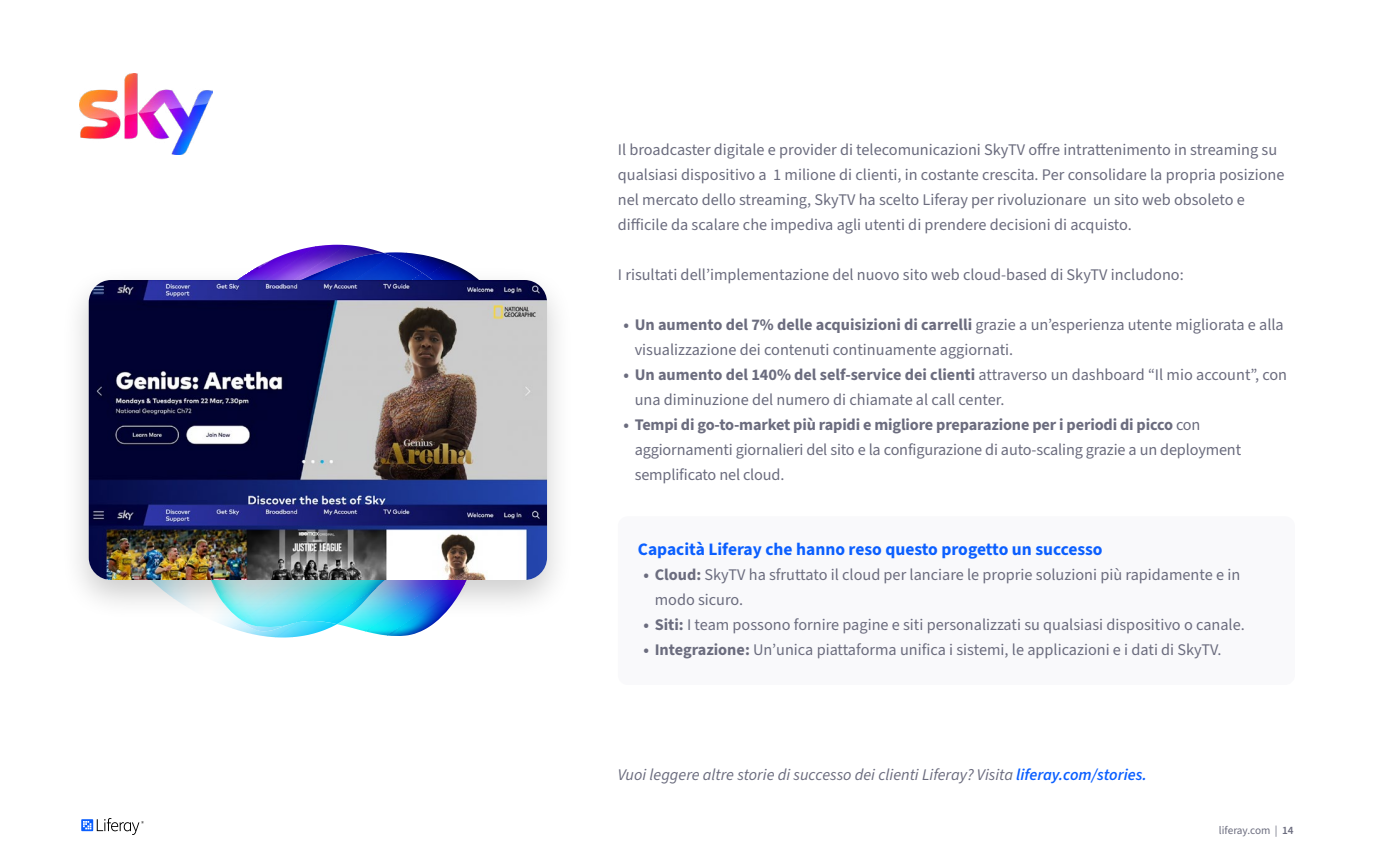
<style>
.page{position:relative;width:1375px;height:860px;background:#fff}
.page>*{position:absolute;margin:0;border:0;box-sizing:border-box;transform-origin:0 0}
.t1{font:700 17.5px "Source Sans 3";color:#0b5fff}
.t2{font:16.25px/25px "Source Sans 3";color:#6b6c7e}
.t3{font:italic 16.25px "Source Sans 3";color:#6b6c7e}
.t4{font:11.25px "Source Sans 3";color:#6b6c7e}
.s1{font-weight:700}
.s2{font-weight:600;color:#0b5fff}
.s3{font-weight:600}
</style>
<div class="page">
<svg style="left:81px;top:818px;width:63px;height:17px"></svg>
<img style="left:347px;top:245px;width:37px;height:8px">
<img style="left:317px;top:245px;width:30px;height:2px">
<img style="left:288px;top:247px;width:64px;height:6px">
<img style="left:299px;top:246px;width:18px;height:4px">
<img style="left:365px;top:627px;width:22px;height:9px">
<img style="left:387px;top:627px;width:42px;height:9px">
<img style="left:429px;top:256px;width:19px;height:8px">
<img style="left:407px;top:253px;width:22px;height:11px">
<img style="left:384px;top:252px;width:23px;height:4px">
<img style="left:299px;top:627px;width:33px;height:10px">
<img style="left:252px;top:627px;width:47px;height:10px">
<img style="left:275px;top:629px;width:18px;height:9px">
<img style="left:235px;top:629px;width:23px;height:5px">
<img style="left:225px;top:620px;width:15px;height:9px">
<img style="left:254px;top:627px;width:35px;height:5px">
<img style="left:240px;top:620px;width:19px;height:9px">
<img style="left:280px;top:253px;width:111px;height:11px">
<img style="left:263px;top:256px;width:99px;height:8px">
<img style="left:249px;top:620px;width:189px;height:7px">
<img style="left:294px;top:620px;width:114px;height:3px">
<img style="left:324px;top:620px;width:54px;height:4px">
<img style="left:241px;top:620px;width:17px;height:6px">
<div style="left:618px;top:516px;width:677px;height:169px;background:#f9f9fb;border-radius:10px"></div>
<img style="left:80px;top:74px;width:132px;height:81px">
<div style="left:60px;top:264px;width:515px;height:356px;background:#000;opacity:.2"></div>
<img style="left:89px;top:280px;width:458px;height:300px">
<p class="t2" style="left:618px;top:138px;width:668px">Il broadcaster digitale e provider di telecomunicazioni SkyTV offre intrattenimento in streaming su qualsiasi dispositivo a 1 milione di clienti, in costante crescita. Per consolidare la propria posizione nel mercato dello streaming, SkyTV ha scelto Liferay per rivoluzionare un sito web obsoleto e difficile da scalare che impediva agli utenti di prendere decisioni di acquisto.</p>
<p class="t2" style="left:618px;top:263px;width:567px">I risultati dell’implementazione del nuovo sito web cloud-based di SkyTV includono:</p>
<p class="t2" style="left:635px;top:313px;width:651px;text-indent:-11px"><span class="s1">• Un aumento del 7% delle acquisizioni di carrelli</span> grazie a un’esperienza utente migliorata e alla visualizzazione dei contenuti continuamente aggiornati.</p>
<p class="t2" style="left:635px;top:363px;width:654px;text-indent:-11px"><span class="s1">• Un aumento del 140% del self-service dei clienti</span> attraverso un dashboard “Il mio account”, con una diminuzione del numero di chiamate al call center.</p>
<p class="t2" style="left:635px;top:413px;width:608px;text-indent:-11px"><span class="s1">• Tempi di go-to-market più rapidi e migliore preparazione per i periodi di picco</span> con aggiornamenti giornalieri del sito e la configurazione di auto-scaling grazie a un deployment semplificato nel cloud.</p>
<p class="t1" style="left:638px;top:538px;width:466px">Capacità Liferay che hanno reso questo progetto un successo</p>
<p class="t2" style="left:655px;top:563px;width:587px;text-indent:-11px"><span class="s1">• Cloud:</span> SkyTV ha sfruttato il cloud per lanciare le proprie soluzioni più rapidamente e in modo sicuro.</p>
<p class="t2" style="left:643px;top:613px;width:603px"><span class="s1">• Siti:</span> I team possono fornire pagine e siti personalizzati su qualsiasi dispositivo o canale.</p>
<p class="t2" style="left:643px;top:638px;width:580px"><span class="s1">• Integrazione:</span> Un’unica piattaforma unifica i sistemi, le applicazioni e i dati di SkyTV.</p>
<p class="t3" style="left:618px;top:764px;width:530px">Vuoi leggere altre storie di successo dei clienti Liferay? Visita <span class="s2">liferay.com/stories.</span></p>
<p class="t4" style="left:1219px;top:823px;width:76px">liferay.com | <span class="s3">14</span></p>
</div>
